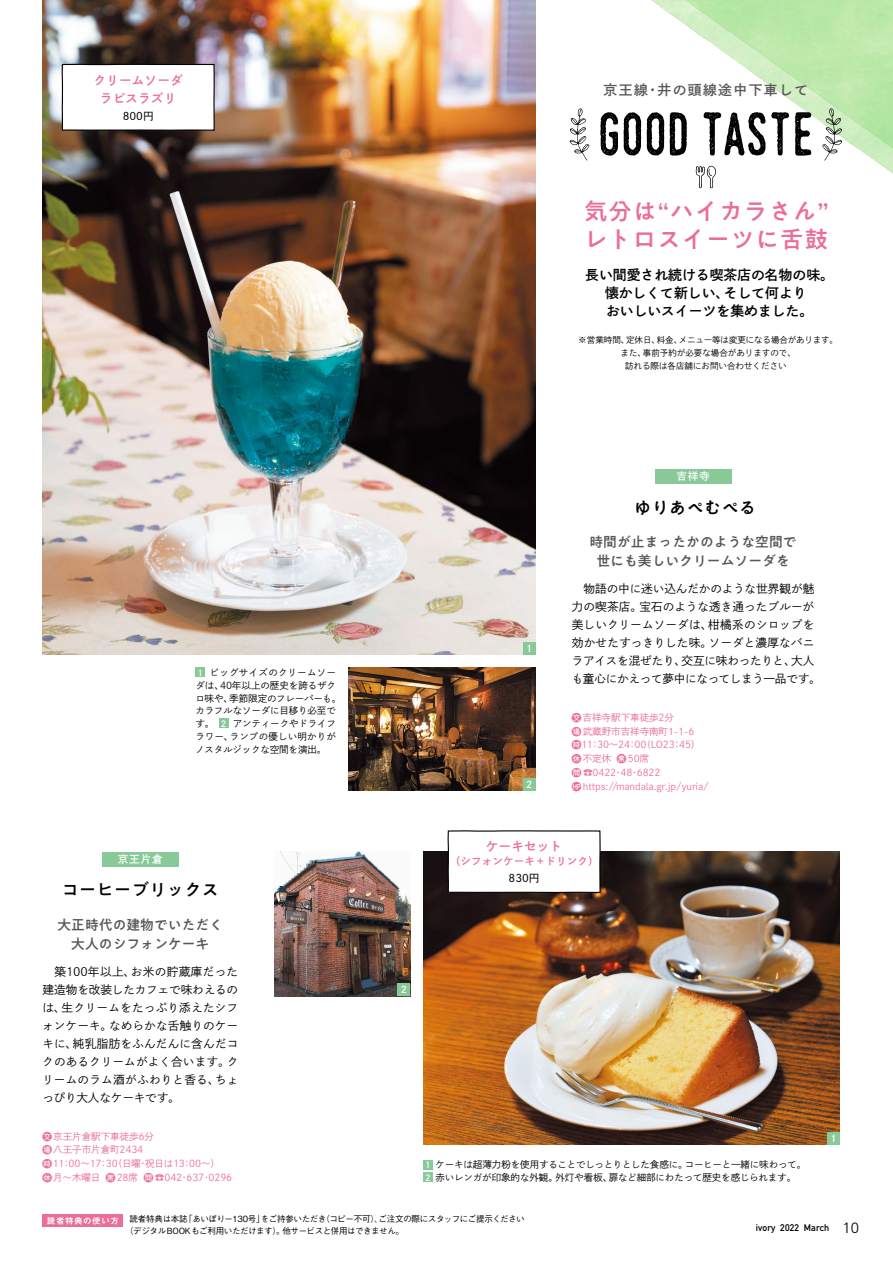
<style>
.page{position:relative;width:893px;height:1263px;background:#fff}
.page>*{position:absolute;margin:0;border:0;box-sizing:border-box;transform-origin:0 0}
.t1{font:59.55px "Swistblnk Monthoers";color:#000}
.t2{font:500 23.4px/27.6px "PA1 Gothic Std N";letter-spacing:.05em;color:#eb6d9a}
.t3{font:500 16.95px "PA1 Gothic Std N";letter-spacing:.03em;color:#000}
.t4{font:300 14.85px "Frutiger";color:#000}
.t5{font:500 13.8px/19.2px "PA1 Gothic Std N";color:#595757;text-align:center}
.t6{font:13.8px/18.1px "P Shuei Go Gin Std N B";color:#000}
.t7{font:13.8px "P Shuei Go Gin Std N B";letter-spacing:.1em;color:#595757}
.t8{font:12.75px/18.1px "P Shuei Go Gin Std N B";color:#eb6d9a;text-align:center}
.t9{font:11.7px/18px "P Shuei Go Gin Std N L";letter-spacing:-.005em;color:#000}
.t10{font:11.7px/18px "P Shuei Go Gin Std N L";letter-spacing:-.035em;color:#000}
.t11{font:11.7px "P Shuei Go Gin Std N L";letter-spacing:-.025em;color:#000}
.t12{font:11.7px "P Shuei Go Gin Std N L";letter-spacing:.025em;color:#000}
.t13{font:10.65px "P Shuei Go Gin Std N B";color:#eb6d9a}
.t14{font:10.65px "P Shuei Go Gin Std N M";color:#000}
.t15{font:10.65px "P Shuei Go Gin Std N B";letter-spacing:.075em;color:#fff}
.t16{font:9.6px/13.8px "P Shuei Go Gin Std N L";letter-spacing:-.015em;color:#eb6d9a}
.t17{font:9.6px/12.8px "P Shuei Go Gin Std N L";letter-spacing:-.015em;color:#000}
.t18{font:9.6px "DIN Mittelschrift Std";letter-spacing:.01em;color:#000}
.t19{font:9.6px "P Shuei Go Gin Std N L";letter-spacing:.015em;color:#000}
.t20{font:9.6px "P Shuei Go Gin Std N L";letter-spacing:.005em;color:#000}
.t21{font:9.6px "P Shuei Go Gin Std N B";color:#fff}
.t22{font:500 8.55px "Gothic BBB Pro";letter-spacing:-.045em;color:#000}
.t23{font:8.55px/12.8px "P Shuei Go Kin Std N L";color:#000}
.t24{font:8.55px "P Shuei Go Kin Std N L";letter-spacing:-.02em;color:#000}
.t25{font:8.55px "Midashi Go Pro MB31";letter-spacing:.065em;color:#fff}
.t26{font:500 8.55px "Gothic BBB Pro";letter-spacing:-.02em;color:#000}
.t27{font:8.55px "P Shuei Go Gin Std N B";color:#fff}
.s1{font-family:"Ivory Gaiji"}
.s2{font-family:"Gothic BBB Pro";font-weight:500}
</style>
<div class="page">
<img style="left:43px;top:0;width:493px;height:655px">
<div style="left:43px;top:1214px;width:80px;height:13px;background:#eb6d9a"></div>
<div style="left:102px;top:851px;width:77px;height:15px;background:#89c997"></div>
<img style="left:423px;top:851px;width:417px;height:294px">
<div style="left:423px;top:1160px;width:10px;height:9px;background:#89c997"></div>
<div style="left:423px;top:1172px;width:10px;height:10px;background:#89c997"></div>
<img style="left:349px;top:668px;width:98px;height:123px">
<div style="left:219px;top:719px;width:9px;height:9px;background:#89c997"></div>
<svg style="left:570px;top:108px;width:19px;height:53px"></svg>
<div style="left:523px;top:642px;width:13px;height:13px;background:#89c997"></div>
<div style="left:827px;top:1132px;width:13px;height:13px;background:#89c997"></div>
<img style="left:274px;top:851px;width:136px;height:145px">
<div style="left:398px;top:983px;width:12px;height:13px;background:#89c997"></div>
<div style="left:655px;top:469px;width:76px;height:15px;background:#89c997"></div>
<img style="left:61px;top:0;width:154px;height:677px">
<img style="left:447px;top:643px;width:154px;height:502px">
<svg style="left:668px;top:0;width:225px;height:188px"></svg>
<p class="t8" style="left:94px;top:71px;width:91px">クリームソーダラピスラズリ</p>
<p class="t14" style="left:123px;top:109px;width:32px">800円</p>
<p class="t7" style="left:657px;top:80px;width:152px">井の頭線途中下車して</p>
<p class="t7" style="left:604px;top:80px;width:46px">京王線</p>
<p class="t7" style="left:646px;top:80px;width:15px">・</p>
<h1 class="t1" style="left:598px;top:98px;width:217px">GOOD TASTE</h1>
<h2 class="t2" style="left:584px;top:200px;width:247px">気分は“ハイカラさん“レトロスイーツに舌鼓</h2>
<p class="t6" style="left:724px;top:266px;width:112px;text-indent:-139px">長い間愛され続ける喫茶店の名物の味。そして何より</p>
<p class="t6" style="left:605px;top:284px;width:210px">懐かしくて新しい、<br>おいしいスイーツを集めました。</p>
<p class="t24" style="left:679px;top:334px;width:161px">メニュー等は変更になる場合があります。</p>
<p class="t23" style="left:578px;top:334px;width:52px">※営業時間、</p>
<p class="t23" style="left:626px;top:334px;width:35px">定休日、</p>
<p class="t23" style="left:657px;top:334px;width:27px">料金、</p>
<p class="t23" style="left:643px;top:346px;width:155px">事前予約が必要な場合がありますので、</p>
<p class="t23" style="left:625px;top:346px;width:163px;text-indent:-5px">また、<br>訪れる際は各店舗にお問い合わせください</p>
<p class="t27" style="left:198px;top:666px;width:7px">1</p>
<p class="t19" style="left:210px;top:666px;width:128px">ビッグサイズのクリームソー</p>
<p class="t17" style="left:195px;top:679px;width:30px">ダは、</p>
<p class="t17" style="left:220px;top:679px;width:118px">40年以上の歴史を誇るザク</p>
<p class="t17" style="left:229px;top:691px;width:114px">季節限定のフレーバーも。</p>
<p class="t17" style="left:195px;top:691px;width:39px">ロ味や、</p>
<p class="t17" style="left:195px;top:704px;width:142px">カラフルなソーダに目移り必至で</p>
<p class="t17" style="left:233px;top:717px;width:105px">アンティークやドライフ</p>
<p class="t17" style="left:195px;top:717px;width:21px">す。</p>
<p class="t27" style="left:221px;top:717px;width:7px">2</p>
<p class="t20" style="left:230px;top:730px;width:108px">ランプの優しい明かりが</p>
<p class="t17" style="left:195px;top:730px;width:132px">ラワー、<br>ノスタルジックな空間を演出。</p>
<p class="t21" style="left:526px;top:642px;width:8px">1</p>
<p class="t21" style="left:526px;top:778px;width:8px">2</p>
<p class="t15" style="left:676px;top:469px;width:35px">吉祥寺</p>
<h3 class="t3" style="left:634px;top:497px;width:124px">ゆりあぺむぺる</h3>
<p class="t5" style="left:589px;top:533px;width:209px">時間が止まったかのような空間で世にも美しいクリームソーダを</p>
<p class="t9" style="left:572px;top:579px;width:244px;text-align:right">　物語の中に迷い込んだかのような世界観が魅宝石のような透き通ったブルーが</p>
<p class="t9" style="left:572px;top:597px;width:72px">力の喫茶店。</p>
<p class="t9" style="left:709px;top:615px;width:107px;text-indent:-137px">美しいクリームソーダは、<br>ソーダと濃厚なバニ</p>
<p class="t9" style="left:708px;top:615px;width:108px">柑橘系のシロップを</p>
<p class="t9" style="left:572px;top:634px;width:142px">効かせたすっきりした味。</p>
<p class="t10" style="left:572px;top:652px;width:251px">ラアイスを混ぜたり、<br>も童心にかえって夢中になってしまう一品です。</p>
<p class="t11" style="left:681px;top:653px;width:116px">交互に味わったりと、</p>
<p class="t9" style="left:791px;top:652px;width:25px">大人</p>
<p class="t16" style="left:572px;top:710px;width:104px"><span class="s1">K</span>吉祥寺駅下車徒歩2分</p>
<p class="t16" style="left:572px;top:724px;width:124px"><span class="s1">B</span>武蔵野市吉祥寺南町1-1-6</p>
<p class="t16" style="left:641px;top:738px;width:61px">（LO23：45(</p>
<p class="t16" style="left:572px;top:738px;width:79px;text-align:right"><span class="s1">J</span>11：30～24：00<br><span class="s1">S</span>50席</p>
<p class="t16" style="left:572px;top:751px;width:90px"><span class="s1">Y</span>不定休<br><span class="s1">T</span> <span class="s2">☎</span>0422 48 6822</p>
<p class="t16" style="left:614px;top:765px;width:97px">・<br>mandala.gr j p. /yuria/</p>
<p class="t16" style="left:630px;top:765px;width:11px">・</p>
<p class="t16" style="left:572px;top:779px;width:47px"><span class="s1">W</span>https://</p>
<p class="t15" style="left:118px;top:852px;width:46px">京王片倉</p>
<h3 class="t3" style="left:62px;top:880px;width:159px">コーヒーブリックス</h3>
<p class="t5" style="left:57px;top:916px;width:167px">大正時代の建物でいただく大人のシフォンケーキ</p>
<p class="t12" style="left:131px;top:963px;width:109px">お米の貯蔵庫だった</p>
<p class="t9" style="left:43px;top:962px;width:94px">　築100年以上、</p>
<p class="t9" style="left:42px;top:980px;width:197px">建造物を改装したカフェで味わえるの</p>
<p class="t9" style="left:62px;top:998px;width:178px">生クリームをたっぷり添えたシフ</p>
<p class="t9" style="left:42px;top:998px;width:25px">は、</p>
<p class="t9" style="left:109px;top:1016px;width:131px">なめらかな舌触りのケー</p>
<p class="t9" style="left:73px;top:1016px;width:167px;text-indent:-31px">ォンケーキ。<br>純乳脂肪をふんだんに含んだコ</p>
<p class="t9" style="left:42px;top:1034px;width:36px">キに、</p>
<p class="t9" style="left:215px;top:1052px;width:25px;text-indent:-173px">クのあるクリームがよく合います。ちょ</p>
<p class="t9" style="left:227px;top:1052px;width:13px">ク</p>
<p class="t9" style="left:42px;top:1070px;width:179px">リームのラム酒がふわりと香る、っぴり大人なケーキです。</p>
<p class="t16" style="left:43px;top:1129px;width:113px"><span class="s1">K</span>京王片倉駅下車徒歩6分</p>
<p class="t16" style="left:43px;top:1143px;width:102px"><span class="s1">B</span>八王子市片倉町2434</p>
<p class="t16" style="left:145px;top:1156px;width:76px">祝日は13：00~(</p>
<p class="t16" style="left:113px;top:1156px;width:30px">（日曜</p>
<p class="t16" style="left:43px;top:1156px;width:77px"><span class="s1">J</span>11：00～17：30</p>
<p class="t16" style="left:138px;top:1156px;width:11px">・</p>
<p class="t16" style="left:106px;top:1170px;width:34px"><span class="s1">S</span>28席</p>
<p class="t16" style="left:43px;top:1170px;width:59px"><span class="s1">Y</span>月～木曜日</p>
<p class="t16" style="left:144px;top:1170px;width:90px"><span class="s1">T</span> <span class="s2">☎</span>042 637 0296</p>
<p class="t16" style="left:180px;top:1170px;width:11px">・</p>
<p class="t16" style="left:202px;top:1170px;width:11px">・</p>
<p class="t21" style="left:401px;top:983px;width:8px">2</p>
<p class="t8" style="left:486px;top:837px;width:78px">ケーキセット</p>
<p class="t13" style="left:450px;top:854px;width:150px">（シフォンケーキ＋ドリンク(</p>
<p class="t14" style="left:509px;top:871px;width:32px">830円</p>
<p class="t17" style="left:435px;top:1158px;width:254px">ケーキは超薄力粉を使用することでしっとりとした食感に。</p>
<p class="t17" style="left:685px;top:1158px;width:123px">コーヒーと一緒に味わって。</p>
<p class="t27" style="left:425px;top:1159px;width:7px">1</p>
<p class="t17" style="left:435px;top:1171px;width:124px">赤いレンガが印象的な外観。</p>
<p class="t17" style="left:609px;top:1171px;width:189px">扉など細部にわたって歴史を感じられます。</p>
<p class="t17" style="left:555px;top:1171px;width:59px">外灯や看板、</p>
<p class="t27" style="left:425px;top:1171px;width:7px">2</p>
<p class="t21" style="left:830px;top:1132px;width:8px">1</p>
<p class="t25" style="left:47px;top:1213px;width:73px">読者特典の使い方</p>
<p class="t22" style="left:261px;top:1212px;width:67px">をご持参いただき</p>
<p class="t22" style="left:379px;top:1212px;width:148px">ご注文の際にスタッフにご提示ください</p>
<p class="t22" style="left:321px;top:1212px;width:63px">（コピー不可）、</p>
<p class="t22" style="left:184px;top:1212px;width:82px">「あいぼりー130号」</p>
<p class="t26" style="left:130px;top:1212px;width:60px">読者特典は本誌</p>
<p class="t22" style="left:125px;top:1224px;width:161px">（デジタルBOOKもご利用いただけます）。</p>
<p class="t22" style="left:282px;top:1224px;width:123px">他サービスと併用はできません。</p>
<p class="t18" style="left:780px;top:1222px;width:20px">2022</p>
<p class="t18" style="left:756px;top:1222px;width:21px">ivory</p>
<p class="t18" style="left:804px;top:1222px;width:27px">March</p>
<p class="t4" style="left:842px;top:1219px;width:18px">10</p>
</div>
